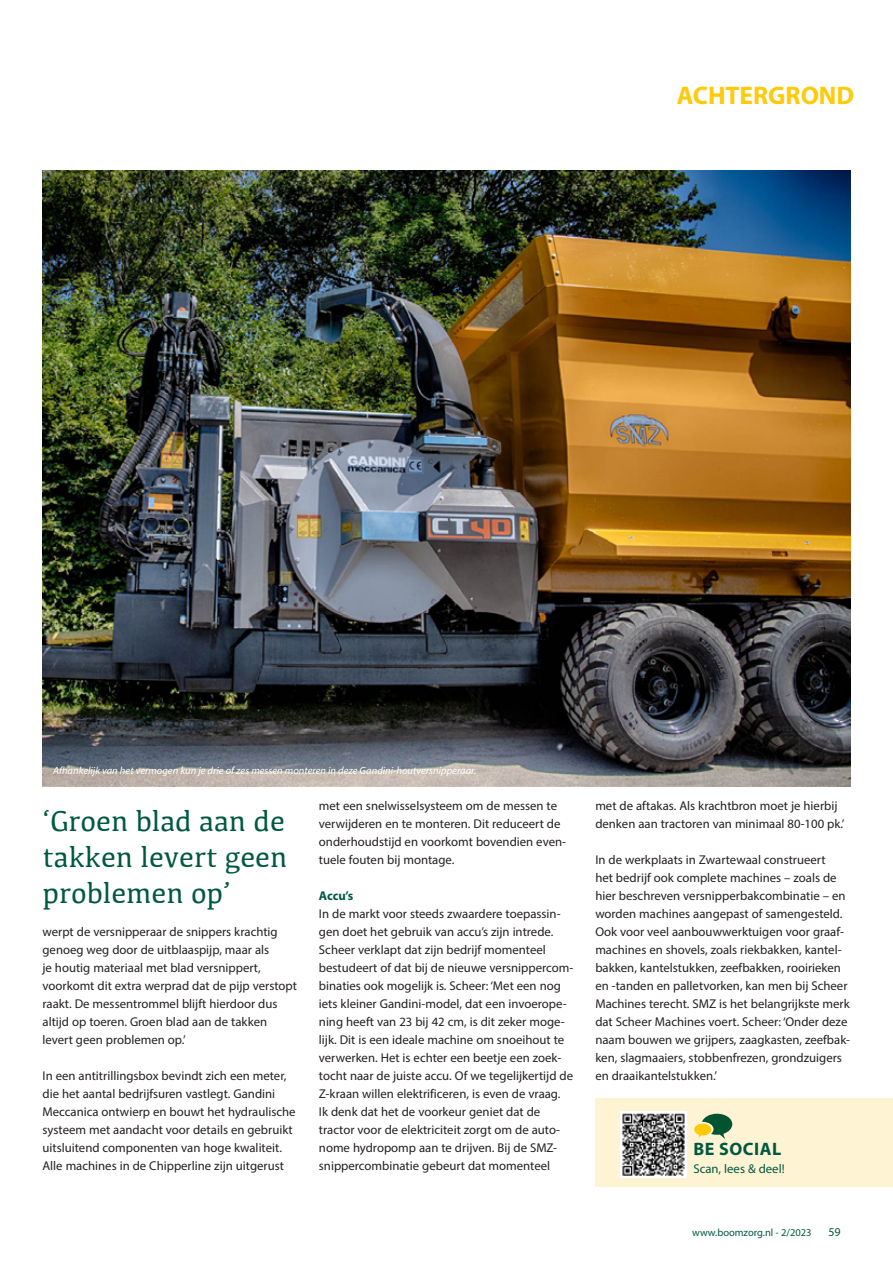
<style>
.page{position:relative;width:893px;height:1263px;background:#fff}
.page>*{position:absolute;margin:0;border:0;box-sizing:border-box;transform-origin:0 0}
.t1{font:30px/36px "Kefa";color:#005840;text-align:justify}
.t2{font:700 25.5px "Myriad Pro";color:#feca0a}
.t3{font:700 18px "Myriad Pro";letter-spacing:.03em;color:#005840}
.t4{font:12.75px/18px "Myriad Pro";color:#231f20}
.t5{font:12.75px "Myriad Pro";color:#005840}
.t6{font:700 12.75px "Myriad Pro";color:#005840}
.t7{font:12px "Myriad Pro";color:#005840}
.t8{font:italic 10.5px "Myriad Pro";color:#fff}
.t9{font:10.5px "Myriad Pro";color:#005840}
</style>
<div class="page">
<div style="left:595px;top:1098px;width:298px;height:89px;background:#fef3d2"></div>
<img style="left:621px;top:1111px;width:65px;height:66px">
<svg style="left:694px;top:1114px;width:38px;height:25px"></svg>
<img style="left:43px;top:170px;width:808px;height:617px">
<h2 class="t2" style="left:677px;top:79px;width:179px">ACHTERGROND</h2>
<p class="t8" style="left:53px;top:764px;width:425px">Afhankelijk van het vermogen kun je drie of zes messen monteren in deze Gandini-houtversnipperaar.</p>
<h1 class="t1" style="left:43px;top:802px;width:246px">‘Groen blad aan de takken levert geen problemen op’</h1>
<p class="t4" style="left:43px;top:923px;width:256px">werpt de versnipperaar de snippers krachtig genoeg weg door de uitblaaspijp, maar als<br>je houtig materiaal met blad versnippert, voorkomt dit extra werprad dat de pijp verstopt raakt. De messentrommel blijft hierdoor dus altijd op toeren. Groen blad aan de takken levert geen problemen op.’</p>
<p class="t4" style="left:43px;top:1067px;width:255px">In een antitrillingsbox bevindt zich een meter, die het aantal bedrijfsuren vastlegt. Gandini Meccanica ontwierp en bouwt het hydraulische systeem met aandacht voor details en gebruikt uitsluitend componenten van hoge kwaliteit.<br>Alle machines in de Chipperline zijn uitgerust</p>
<p class="t4" style="left:319px;top:797px;width:249px">met een snelwisselsysteem om de messen te verwijderen en te monteren. Dit reduceert de onderhoudstijd en voorkomt bovendien even&shy;tuele fouten bij montage.</p>
<p class="t6" style="left:319px;top:887px;width:36px">Accu’s</p>
<p class="t4" style="left:319px;top:905px;width:256px">In de markt voor steeds zwaardere toepassin&shy;gen doet het gebruik van accu’s zijn intrede.<br>Scheer verklapt dat zijn bedrijf momenteel bestudeert of dat bij de nieuwe versnippercom&shy;binaties ook mogelijk is. Scheer: ‘Met een nog iets kleiner Gandini-model, dat een invoerope&shy;ning heeft van 23 bij 42 cm, is dit zeker moge&shy;lijk. Dit is een ideale machine om snoeihout te verwerken. Het is echter een beetje een zoek&shy;tocht naar de juiste accu. Of we tegelijkertijd de Z-kraan willen elektrificeren, is even de vraag.<br>Ik denk dat het de voorkeur geniet dat de tractor voor de elektriciteit zorgt om de auto&shy;nome hydropomp aan te drijven. Bij de SMZ&shy;snippercombinatie gebeurt dat momenteel</p>
<p class="t4" style="left:595px;top:797px;width:251px">met de aftakas. Als krachtbron moet je hierbij denken aan tractoren van minimaal 80-100 pk.’</p>
<p class="t4" style="left:595px;top:851px;width:256px">In de werkplaats in Zwartewaal construeert<br>het bedrijf ook complete machines – zoals de hier beschreven versnipperbakcombinatie – en worden machines aangepast of samengesteld.<br>Ook voor veel aanbouwwerktuigen voor graaf&shy;machines en shovels, zoals riekbakken, kantel&shy;bakken, kantelstukken, zeefbakken, rooirieken en -tanden en palletvorken, kan men bij Scheer Machines terecht. SMZ is het belangrijkste merk dat Scheer Machines voert. Scheer: ‘Onder deze naam bouwen we grijpers, zaagkasten, zeefbak&shy;ken, slagmaaiers, stobbenfrezen, grondzuigers en draaikantelstukken.’</p>
<h3 class="t3" style="left:693px;top:1137px;width:89px">BE SOCIAL</h3>
<p class="t5" style="left:693px;top:1161px;width:93px">Scan, lees &amp; deel!</p>
<p class="t9" style="left:692px;top:1226px;width:121px">www.boomzorg.nl - 2/2023</p>
<p class="t7" style="left:828px;top:1224px;width:14px">59</p>
</div>
